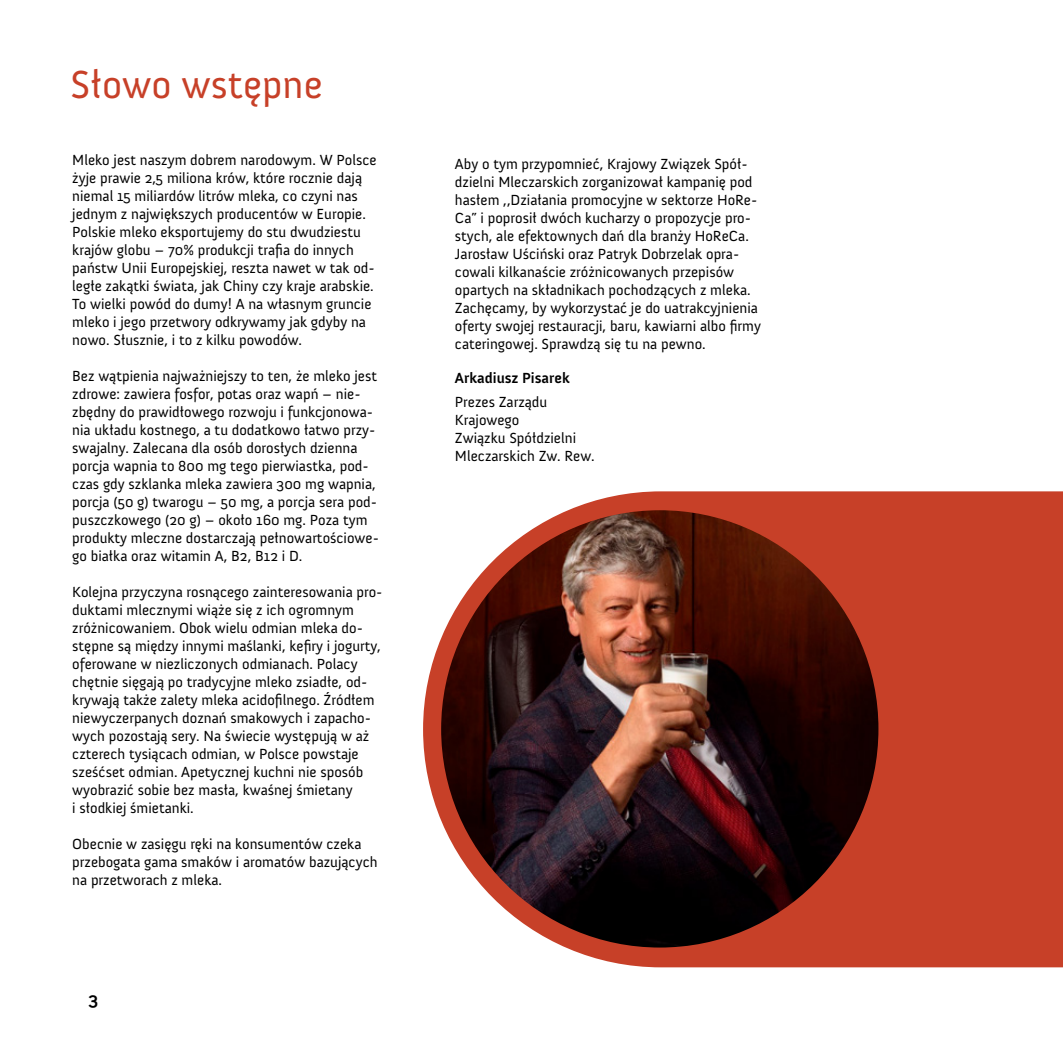
<style>
.page{position:relative;width:1063px;height:1063px;background:#fff}
.page>*{position:absolute;margin:0;border:0;box-sizing:border-box;transform-origin:0 0}
.t1{font:40.05px "Anivers";color:#c74028}
.t2{font:700 18px "Anivers";color:#000}
.t3{font:15px/18px "Anivers";color:#000}
.t4{font:700 15px "Anivers";color:#000}
</style>
<div class="page">
<svg style="left:423px;top:491px;width:640px;height:476px;fill:#c74028"></svg>
<img style="left:441px;top:510px;width:437px;height:438px;border-radius:219px">
<h1 class="t1" style="left:70px;top:63px;width:254px">Słowo wstępne</h1>
<p class="t3" style="left:72px;top:151px;width:306px">Mleko jest naszym dobrem narodowym. W Polsce żyje prawie 2,5 miliona krów, które rocznie dają niemal 15 miliardów litrów mleka, co czyni nas jednym z największych producentów w Europie.<br>Polskie mleko eksportujemy do stu dwudziestu krajów globu – 70% produkcji trafia do innych państw Unii Europejskiej, reszta nawet w tak od&shy;ległe zakątki świata, jak Chiny czy kraje arabskie.<br>To wielki powód do dumy! A na własnym gruncie mleko i jego przetwory odkrywamy jak gdyby na nowo. Słusznie, i to z kilku powodów.</p>
<p class="t3" style="left:72px;top:367px;width:308px">Bez wątpienia najważniejszy to ten, że mleko jest zdrowe: zawiera fosfor, potas oraz wapń – nie&shy;zbędny do prawidłowego rozwoju i funkcjonowa&shy;nia układu kostnego, a tu dodatkowo łatwo przy&shy;swajalny. Zalecana dla osób dorosłych dzienna porcja wapnia to 800 mg tego pierwiastka, pod&shy;czas gdy szklanka mleka zawiera 300 mg wapnia, porcja (50 g) twarogu – 50 mg, a porcja sera pod&shy;puszczkowego (20 g) – około 160 mg. Poza tym produkty mleczne dostarczają pełnowartościowe&shy;go białka oraz witamin A, B2, B12 i D.</p>
<p class="t3" style="left:72px;top:583px;width:312px">Kolejna przyczyna rosnącego zainteresowania pro&shy;duktami mlecznymi wiąże się z ich ogromnym zróżnicowaniem. Obok wielu odmian mleka do&shy;stępne są między innymi maślanki, kefiry i jogurty, oferowane w niezliczonych odmianach. Polacy chętnie sięgają po tradycyjne mleko zsiadłe, od&shy;krywają także zalety mleka acidofilnego. Źródłem niewyczerpanych doznań smakowych i zapacho&shy;wych pozostają sery. Na świecie występują w aż czterech tysiącach odmian, w Polsce powstaje sześćset odmian. Apetycznej kuchni nie sposób wyobrazić sobie bez masła, kwaśnej śmietany<br>i słodkiej śmietanki.</p>
<p class="t3" style="left:72px;top:835px;width:307px">Obecnie w zasięgu ręki na konsumentów czeka przebogata gama smaków i aromatów bazujących na przetworach z mleka.</p>
<p class="t2" style="left:89px;top:989px;width:11px">3</p>
<p class="t3" style="left:455px;top:155px;width:308px">Aby o tym przypomnieć, Krajowy Związek Spół&shy;dzielni Mleczarskich zorganizował kampanię pod hasłem ,,Działania promocyjne w sektorze HoRe-Ca” i poprosił dwóch kucharzy o propozycje pro&shy;stych, ale efektownych dań dla branży HoReCa.<br>Jarosław Uściński oraz Patryk Dobrzelak opra&shy;cowali kilkanaście zróżnicowanych przepisów opartych na składnikach pochodzących z mleka.<br>Zachęcamy, by wykorzystać je do uatrakcyjnienia oferty swojej restauracji, baru, kawiarni albo firmy cateringowej. Sprawdzą się tu na pewno.</p>
<p class="t4" style="left:455px;top:370px;width:116px">Arkadiusz Pisarek</p>
<p class="t3" style="left:455px;top:394px;width:141px">Prezes Zarządu<br>Krajowego<br>Związku Spółdzielni<br>Mleczarskich Zw. Rew.</p>
</div>
